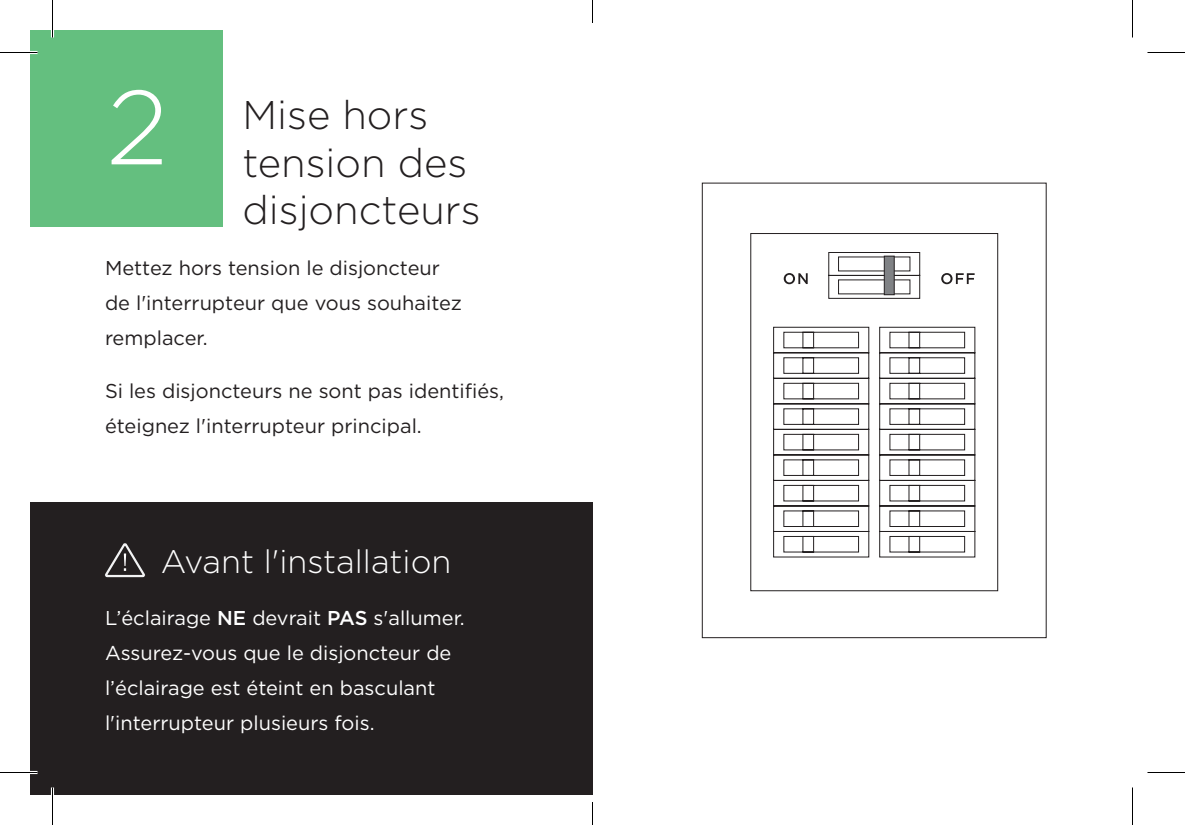
<style>
.page{position:relative;width:1185px;height:825px;background:#fff}
.page>*{position:absolute;margin:0;border:0;box-sizing:border-box;transform-origin:0 0}
.t1{font:300 105px "Gotham";color:#fff}
.t2{font:300 40px/47.5px "Gotham";color:#231f20}
.t3{font:300 32.5px "Gotham";color:#fff}
.t4{font:20px/35px "Gotham";color:#231f20}
.t5{font:20px/35px "Gotham";color:#fff}
.s1{font-weight:500}
</style>
<div class="page">
<div style="left:30px;top:30px;width:192px;height:196px;background:#64bf7f"></div>
<div style="left:30px;top:502px;width:562px;height:293px;background:#231f20"></div>
<svg style="left:105px;top:543px;width:40px;height:35px"></svg>
<svg style="left:701px;top:182px;width:346px;height:457px"></svg>
<svg style="left:828px;top:252px;width:93px;height:47px"></svg>
<svg style="left:784px;top:273px;width:24px;height:11px"></svg>
<svg style="left:941px;top:273px;width:34px;height:11px"></svg>
<div style="left:884px;top:256px;width:11px;height:39px;background:#808285;border:1px solid #231f20"></div>
<hr style="left:0;top:51px;width:38px;height:3px;background:#fff">
<hr style="left:0;top:771px;width:38px;height:3px;background:#fff">
<hr style="left:51px;top:0;width:3px;height:38px;background:#fff">
<hr style="left:51px;top:788px;width:3px;height:37px;background:#fff">
<hr style="left:0;top:52px;width:38px;height:1px;background:#000">
<hr style="left:1148px;top:52px;width:37px;height:1px;background:#000">
<hr style="left:0;top:772px;width:38px;height:1px;background:#000">
<hr style="left:1148px;top:772px;width:37px;height:1px;background:#000">
<hr style="left:52px;top:0;width:1px;height:38px;background:#000">
<hr style="left:52px;top:788px;width:1px;height:37px;background:#000">
<hr style="left:1132px;top:0;width:1px;height:38px;background:#000">
<hr style="left:1132px;top:788px;width:1px;height:37px;background:#000">
<svg style="left:592px;top:0;width:1px;height:22px"></svg>
<svg style="left:592px;top:802px;width:1px;height:23px"></svg>
<h1 class="t1" style="left:107px;top:70px;width:63px">2</h1>
<h2 class="t2" style="left:242px;top:91px;width:240px">Mise hors tension des disjoncteurs</h2>
<p class="t4" style="left:105px;top:250px;width:358px">Mettez hors tension le disjoncteur de l'interrupteur que vous souhaitez remplacer.</p>
<p class="t4" style="left:105px;top:373px;width:401px">Si les disjoncteurs ne sont pas identifiés, éteignez l'interrupteur principal.</p>
<h3 class="t3" style="left:161px;top:543px;width:292px">Avant l'installation</h3>
<p class="t5" style="left:105px;top:600px;width:361px">L’éclairage <span class="s1">NE</span> devrait <span class="s1">PAS</span> s'allumer.<br>Assurez-vous que le disjoncteur de l’éclairage est éteint en basculant l'interrupteur plusieurs fois.</p>
</div>
